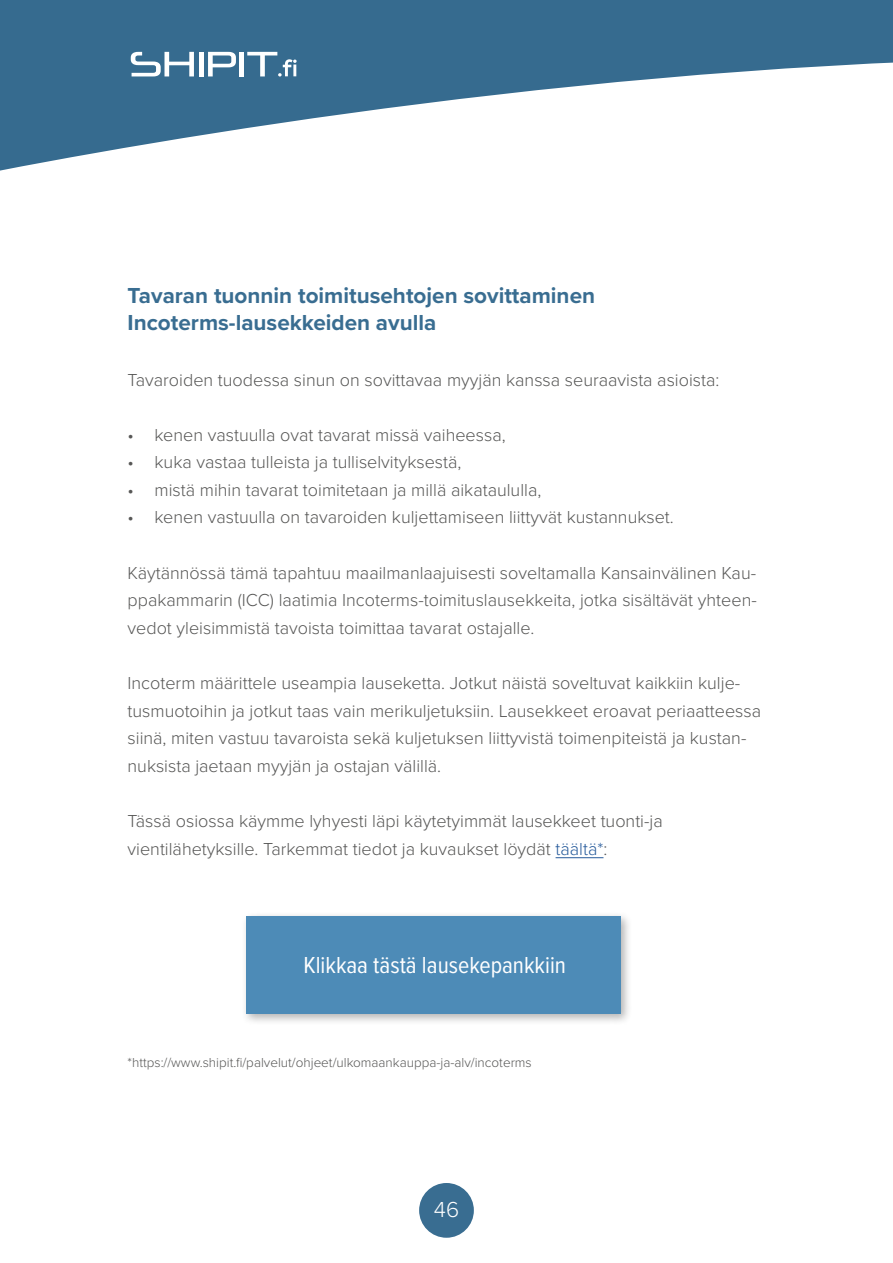
<style>
.page{position:relative;width:893px;height:1263px;background:#fff}
.page>*{position:absolute;margin:0;border:0;box-sizing:border-box;transform-origin:0 0}
.t1{font:24px "Proxima Nova Cond";color:#fff}
.t2{font:700 22.5px/27.6px "Proxima Nova";color:#396d91}
.t3{font:300 22.5px "Proxima Nova";color:#fff}
.t4{font:300 18px/27.6px "Proxima Nova";color:#575756}
.t5{font:300 13.5px "Proxima Nova";color:#575756}
.s1{color:#275b9b}
</style>
<div class="page">
<svg style="left:0;top:0;width:893px;height:171px;fill:#366b8f"></svg>
<div style="left:419px;top:1183px;width:55px;height:55px;background:#396d91;border-radius:50%"></div>
<svg style="left:131px;top:52px;width:63px;height:24px"></svg>
<svg style="left:208px;top:52px;width:28px;height:24px"></svg>
<svg style="left:247px;top:52px;width:50px;height:25px"></svg>
<div style="left:239px;top:52px;width:5px;height:24px;background:#fff"></div>
<hr style="left:199px;top:52px;width:4px;height:24px;background:#fff">
<hr style="left:556px;top:857px;width:47px;height:1px;background:#275b9b">
<div style="left:242px;top:912px;width:390px;height:114px;background:#000;opacity:.3"></div>
<div style="left:246px;top:916px;width:375px;height:98px;background:#4d8bb7"></div>
<p class="t2" style="left:128px;top:281px;width:469px">Tavaran tuonnin toimitusehtojen sovittaminen<br>Incoterms-lausekkeiden avulla</p>
<p class="t4" style="left:128px;top:365px;width:593px">Tavaroiden tuodessa sinun on sovittavaa myyjän kanssa seuraavista asioista:</p>
<p class="t4" style="left:128px;top:420px;width:380px">• kenen vastuulla ovat tavarat missä vaiheessa,</p>
<p class="t4" style="left:128px;top:447px;width:335px">• kuka vastaa tulleista ja tulliselvityksestä,</p>
<p class="t4" style="left:128px;top:475px;width:415px">• mistä mihin tavarat toimitetaan ja millä aikataululla,</p>
<p class="t4" style="left:128px;top:503px;width:548px">• kenen vastuulla on tavaroiden kuljettamiseen liittyvät kustannukset.</p>
<p class="t4" style="left:128px;top:558px;width:631px;text-align:justify">Käytännössä tämä tapahtuu maailmanlaajuisesti soveltamalla Kansainvälinen Kau&shy;ppakammarin (ICC) laatimia Incoterms-toimituslausekkeita, jotka sisältävät yhteen&shy;vedot yleisimmistä tavoista toimittaa tavarat ostajalle.</p>
<p class="t4" style="left:128px;top:668px;width:635px">Incoterm määrittele useampia lauseketta. Jotkut näistä soveltuvat kaikkiin kulje&shy;tusmuotoihin ja jotkut taas vain merikuljetuksiin. Lausekkeet eroavat periaatteessa siinä, miten vastuu tavaroista sekä kuljetuksen liittyvistä toimenpiteistä ja kustan&shy;nuksista jaetaan myyjän ja ostajan välillä.</p>
<p class="t4" style="left:128px;top:806px;width:537px">Tässä osiossa käymme lyhyesti läpi käytetyimmät lausekkeet tuonti-ja vientilähetyksille. Tarkemmat tiedot ja kuvaukset löydät <span class="s1">täältä*</span>:</p>
<h1 class="t1" style="left:303px;top:948px;width:264px">Klikkaa tästä lausekepankkiin</h1>
<p class="t5" style="left:128px;top:1053px;width:406px">*https://www.shipit.fi/palvelut/ohjeet/ulkomaankauppa-ja-alv/incoterms</p>
<p class="t3" style="left:434px;top:1193px;width:27px">46</p>
</div>
